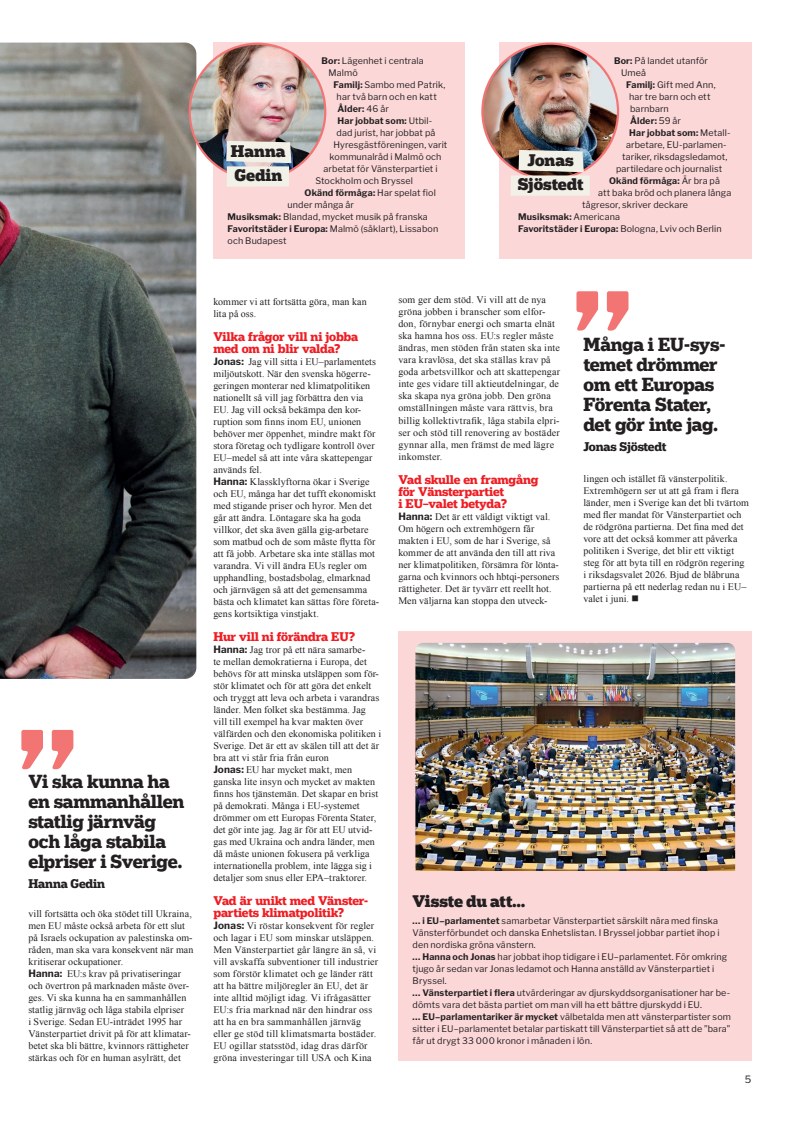
<style>
.page{position:relative;width:794px;height:1126px;background:#fff}
.page>*{position:absolute;margin:0;border:0;box-sizing:border-box;transform-origin:0 0}
.t1{font:700 18px/20px "Popular";letter-spacing:-.02em;color:#231f20}
.t2{font:900 16px/24.5px "Popular";letter-spacing:-.005em;color:#231f20;text-align:center}
.t3{font:700 12px/12px "Popular";letter-spacing:-.02em;color:#ee1d23}
.t4{font:700 12px "Popular";letter-spacing:-.015em;color:#231f20}
.t5{font:10px/12px "Times New Roman";letter-spacing:.01em;color:#231f20}
.t6{font:10px "Libre Franklin";color:#231f20}
.t7{font:9px/12px "Libre Franklin";letter-spacing:.01em;color:#231f20}
.t8{font:700 9px "Libre Franklin";letter-spacing:.015em;color:#231f20}
.s1{font-weight:700}
.s2{font-weight:400}
.s3{font-family:"Libre Franklin";font-weight:700}
</style>
<div class="page">
<svg style="left:576px;top:291px;width:52px;height:39px"></svg>
<img style="left:0;top:43px;width:196px;height:636px">
<div style="left:398px;top:631px;width:353px;height:429px;background:#fbd7d8"></div>
<div style="left:499px;top:43px;width:252px;height:216px;background:#fbd7d8"></div>
<div style="left:213px;top:43px;width:252px;height:215px;background:#fbd7d8"></div>
<img style="left:482px;top:44px;width:136px;height:135px;border-radius:68px">
<svg style="left:510px;top:150px;width:80px;height:46px;background:#d7d2ca"></svg>
<img style="left:190px;top:44px;width:135px;height:135px;border-radius:68px">
<svg style="left:226px;top:141px;width:65px;height:46px;background:#e4e4de"></svg>
<svg style="left:21px;top:729px;width:52px;height:40px"></svg>
<img style="left:415px;top:643px;width:320px;height:228px">
<p class="t7" style="left:321px;top:54px;width:104px"><span class="s1">Bor:</span> Lägenhet i centrala</p>
<p class="t7" style="left:328px;top:66px;width:31px">Malmö</p>
<p class="t7" style="left:333px;top:78px;width:113px"><span class="s1">Familj:</span> Sambo med Patrik,</p>
<p class="t7" style="left:336px;top:90px;width:102px">har två barn och en katt</p>
<p class="t8" style="left:337px;top:102px;width:53px">Ålder: <span class="s2">46 år</span></p>
<p class="t8" style="left:337px;top:114px;width:96px">Har jobbat som: <span class="s2">Utbil-</span></p>
<p class="t7" style="left:336px;top:126px;width:100px">dad jurist, har jobbat på</p>
<p class="t7" style="left:333px;top:138px;width:115px">Hyresgästföreningen, varit</p>
<p class="t7" style="left:329px;top:150px;width:113px">kommunalråd i Malmö och</p>
<p class="t7" style="left:323px;top:162px;width:115px">arbetat för Vänsterpartiet i</p>
<p class="t7" style="left:315px;top:174px;width:99px">Stockholm och Bryssel</p>
<p class="t8" style="left:304px;top:186px;width:133px">Okänd förmåga: <span class="s2">Har spelat fiol</span></p>
<p class="t7" style="left:287px;top:198px;width:68px">under många år</p>
<p class="t7" style="left:227px;top:210px;width:202px"><span class="s1">Musiksmak:</span> Blandad, mycket musik på franska</p>
<p class="t7" style="left:227px;top:222px;width:212px"><span class="s1">Favoritstäder i Europa:</span> Malmö (såklart), Lissabon</p>
<p class="t7" style="left:227px;top:234px;width:61px">och Budapest</p>
<h2 class="t2" style="left:231px;top:138px;width:56px;text-align:left">Hanna<br>Gedin</h2>
<p class="t7" style="left:614px;top:54px;width:95px"><span class="s1">Bor:</span> På landet utanför</p>
<p class="t7" style="left:621px;top:66px;width:27px">Umeå</p>
<p class="t7" style="left:626px;top:78px;width:91px"><span class="s1">Familj:</span> Gift med Ann,</p>
<p class="t7" style="left:629px;top:90px;width:83px">har tre barn och ett</p>
<p class="t7" style="left:630px;top:102px;width:40px">barnbarn</p>
<p class="t8" style="left:630px;top:114px;width:52px">Ålder: <span class="s2">59 år</span></p>
<p class="t8" style="left:629px;top:126px;width:103px">Har jobbat som: <span class="s2">Metall-</span></p>
<p class="t7" style="left:626px;top:138px;width:102px">arbetare, EU-parlamen-</p>
<p class="t7" style="left:622px;top:150px;width:107px">tariker, riksdagsledamot,</p>
<p class="t7" style="left:616px;top:162px;width:108px">partiledare och journalist</p>
<p class="t8" style="left:609px;top:174px;width:112px">Okänd förmåga: <span class="s2">Är bra på</span></p>
<p class="t7" style="left:598px;top:186px;width:135px">att baka bröd och planera långa</p>
<p class="t7" style="left:582px;top:198px;width:107px">tågresor, skriver deckare</p>
<p class="t8" style="left:518px;top:210px;width:103px">Musiksmak: <span class="s2">Americana</span></p>
<p class="t8" style="left:518px;top:222px;width:205px">Favoritstäder i Europa: <span class="s2">Bologna, Lviv och Berlin</span></p>
<h2 class="t2" style="left:518px;top:147px;width:67px">Jonas<br>Sjöstedt</h2>
<h1 class="t1" style="left:28px;top:770px;width:157px">Vi ska kunna ha en sammanhållen statlig järnväg och låga stabila elpriser i Sverige.</h1>
<p class="t4" style="left:28px;top:875px;width:78px">Hanna Gedin</p>
<p class="t5" style="left:28px;top:907px;width:167px">vill fortsätta och öka stödet till Ukraina, men EU måste också arbeta för ett slut på Israels ockupation av palestinska om&shy;råden, man ska vara konsekvent när man kritiserar ockupationer.<br><span class="s3">Hanna:</span> EU:s krav på privatiseringar och övertron på marknaden måste över&shy;ges. Vi ska kunna ha en sammanhållen statlig järnväg och låga stabila elpriser<br>i Sverige. Sedan EU-inträdet 1995 har Vänsterpartiet drivit på för att klimatar&shy;betet ska bli bättre, kvinnors rättigheter stärkas och för en human asylrätt, det</p>
<p class="t5" style="left:213px;top:295px;width:155px">kommer vi att fortsätta göra, man kan lita på oss.</p>
<p class="t3" style="left:213px;top:330px;width:146px">Vilka frågor vill ni jobba med om ni blir valda?</p>
<p class="t5" style="left:213px;top:355px;width:167px"><span class="s3">Jonas:</span> Jag vill sitta i EU–parlamentets miljöutskott. När den svenska högerre&shy;geringen monterar ned klimatpolitiken nationellt så vill jag förbättra den via EU. Jag vill också bekämpa den kor&shy;ruption som finns inom EU, unionen behöver mer öppenhet, mindre makt för stora företag och tydligare kontroll över EU–medel så att inte våra skattepengar används fel.<br><span class="s3">Hanna:</span> Klassklyftorna ökar i Sverige och EU, många har det tufft ekonomiskt med stigande priser och hyror. Men det går att ändra. Löntagare ska ha goda villkor, det ska även gälla gig-arbetare som matbud och de som måste flytta för att få jobb. Arbetare ska inte ställas mot varandra. Vi vill ändra EUs regler om upphandling, bostadsbolag, elmarknad och järnvägen så att det gemensamma bästa och klimatet kan sättas före företa&shy;gens kortsiktiga vinstjakt.</p>
<p class="t3" style="left:213px;top:630px;width:143px">Hur vill ni förändra EU?</p>
<p class="t5" style="left:213px;top:643px;width:169px"><span class="s3">Hanna:</span> Jag tror på ett nära samarbe-<br>te mellan demokratierna i Europa, det behövs för att minska utsläppen som för&shy;stör klimatet och för att göra det enkelt och tryggt att leva och arbeta i varandras länder. Men folket ska bestämma. Jag vill till exempel ha kvar makten över välfärden och den ekonomiska politiken i Sverige. Det är ett av skälen till att det är bra att vi står fria från euron<br><span class="s3">Jonas:</span> EU har mycket makt, men ganska lite insyn och mycket av makten finns hos tjänstemän. Det skapar en brist på demokrati. Många i EU-systemet drömmer om ett Europas Förenta Stater, det gör inte jag. Jag är för att EU utvid&shy;gas med Ukraina och andra länder, men då måste unionen fokusera på verkliga internationella problem, inte lägga sig i detaljer som snus eller EPA–traktorer.</p>
<p class="t3" style="left:213px;top:894px;width:156px">Vad är unikt med Vänster&shy;partiets klimatpolitik?</p>
<p class="t5" style="left:213px;top:919px;width:166px"><span class="s3">Jonas:</span> Vi röstar konsekvent för regler och lagar i EU som minskar utsläppen.<br>Men Vänsterpartiet går längre än så, vi vill avskaffa subventioner till industrier som förstör klimatet och ge länder rätt att ha bättre miljöregler än EU, det är inte alltid möjligt idag. Vi ifrågasätter EU:s fria marknad när den hindrar oss att ha en bra sammanhållen järnväg eller ge stöd till klimatsmarta bostäder.<br>EU ogillar statsstöd, idag dras därför gröna investeringar till USA och Kina</p>
<p class="t5" style="left:398px;top:294px;width:163px">som ger dem stöd. Vi vill att de nya gröna jobben i branscher som elfor&shy;don, förnybar energi och smarta elnät ska hamna hos oss. EU:s regler måste ändras, men stöden från staten ska inte vara kravlösa, det ska ställas krav på goda arbetsvillkor och att skattepengar inte ges vidare till aktieutdelningar, de ska skapa nya gröna jobb. Den gröna omställningen måste vara rättvis, bra billig kollektivtrafik, låga stabila elpri&shy;ser och stöd till renovering av bostäder gynnar alla, men främst de med lägre inkomster.</p>
<p class="t3" style="left:398px;top:472px;width:142px">Vad skulle en framgång för Vänsterpartiet<br>i EU–valet betyda?</p>
<p class="t5" style="left:398px;top:510px;width:163px"><span class="s3">Hanna:</span> Det är ett väldigt viktigt val.<br>Om högern och extremhögern får makten i EU, som de har i Sverige, så kommer de att använda den till att riva ner klimatpolitiken, försämra för lönta&shy;garna och kvinnors och hbtqi-personers rättigheter. Det är tyvärr ett reellt hot.<br>Men väljarna kan stoppa den utveck-</p>
<h1 class="t1" style="left:583px;top:334px;width:143px">Många i EU-sys&shy;temet drömmer om ett Europas<br>Förenta Stater, det gör inte jag.</h1>
<p class="t4" style="left:583px;top:439px;width:85px">Jonas Sjöstedt</p>
<p class="t5" style="left:583px;top:472px;width:167px">lingen och istället få vänsterpolitik.<br>Extremhögern ser ut att gå fram i flera länder, men i Sverige kan det bli tvärtom med fler mandat för Vänsterpartiet och de rödgröna partierna. Det fina med det vore att det också kommer att påverka politiken i Sverige, det blir ett viktigt steg för att byta till en rödgrön regering i riksdagsvalet 2026. Bjud de blåbruna partierna på ett nederlag redan nu i EU– valet i juni. ■</p>
<h2 class="t2" style="left:412px;top:888px;width:114px">Visste du att…</h2>
<p class="t7" style="left:412px;top:913px;width:320px"><span class="s1">… i EU–parlamentet</span> samarbetar Vänsterpartiet särskilt nära med finska Vänsterförbundet och danska Enhetslistan. I Bryssel jobbar partiet ihop i den nordiska gröna vänstern.<br><span class="s1">… Hanna och Jonas</span> har jobbat ihop tidigare i EU–parlamentet. För omkring tjugo år sedan var Jonas ledamot och Hanna anställd av Vänsterpartiet i Bryssel.<br><span class="s1">… Vänsterpartiet i flera</span> utvärderingar av djurskyddsorganisationer har be&shy;dömts vara det bästa partiet om man vill ha ett bättre djurskydd i EU.<br><span class="s1">… EU–parlamentariker är mycket</span> välbetalda men att vänsterpartister som sitter i EU–parlamentet betalar partiskatt till Vänsterpartiet så att de ”bara” får ut drygt 33 000 kronor i månaden i lön.</p>
<p class="t6" style="left:745px;top:1071px;width:8px">5</p>
</div>
